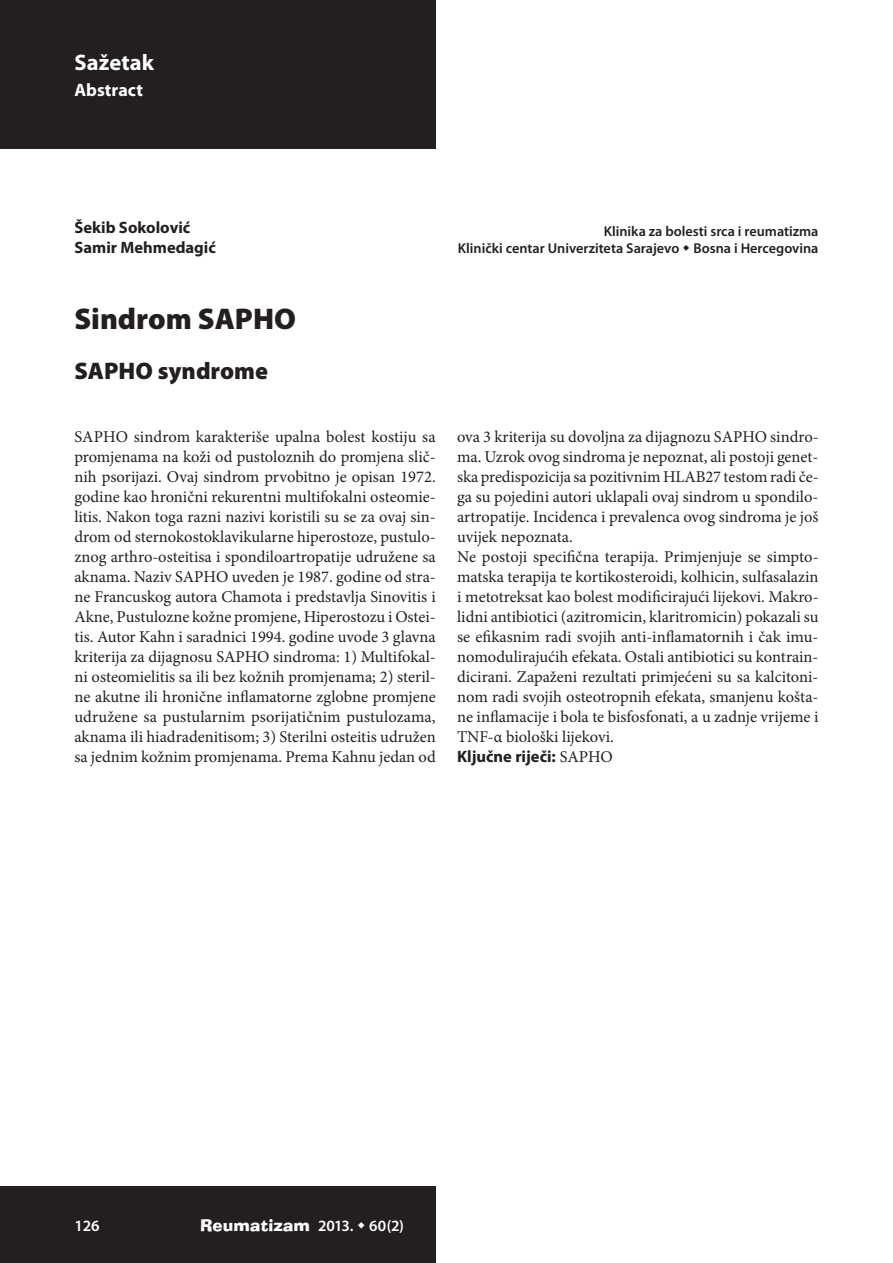
<style>
.page{position:relative;width:893px;height:1263px;background:#fff}
.page>*{position:absolute;margin:0;border:0;box-sizing:border-box;transform-origin:0 0}
.t1{font:900 30px "Myriad Pro";color:#231f20}
.t2{font:900 24px "Myriad Pro";color:#231f20}
.t3{font:700 22.5px "Myriad Pro";letter-spacing:.005em;color:#fff}
.t4{font:700 18px "Myriad Pro";letter-spacing:.005em;color:#fff}
.t5{font:16.5px/20px "Minion Pro";color:#231f20;text-align:justify}
.t6{font:700 16.5px/20px "Myriad Pro";color:#231f20}
.t7{font:16.35px "Ad Lib BT";letter-spacing:.01em;color:#fff}
.t8{font:600 15.75px "Myriad Pro";color:#fff}
.t9{font:600 14.25px/17px "Myriad Pro";color:#231f20;text-align:right}
.s1{font-family:"Minion Pro";font-weight:400}
.s2{font-family:"Myriad Pro";font-weight:600;font-size:15.75px}
</style>
<div class="page">
<div style="left:0;top:1186px;width:436px;height:77px;background:#231f20"></div>
<div style="left:0;top:0;width:436px;height:149px;background:#231f20"></div>
<h3 class="t3" style="left:74px;top:54px;width:81px">Sažetak</h3>
<p class="t4" style="left:74px;top:83px;width:70px">Abstract</p>
<p class="t6" style="left:74px;top:218px;width:143px">Šekib Sokolović<br>Samir Mehmedagić</p>
<p class="t9" style="left:458px;top:223px;width:362px">Klinika za bolesti srca i reumatizma<br>Klinički centar Univerziteta Sarajevo Bosna i Hercegovina</p>
<h1 class="t1" style="left:74px;top:308px;width:223px">Sindrom SAPHO</h1>
<h2 class="t2" style="left:74px;top:362px;width:195px">SAPHO syndrome</h2>
<p class="t5" style="left:74px;top:428px;width:363px">SAPHO sindrom karakteriše upalna bolest kostiju sa promjenama na koži od pustoloznih do promjena slič&shy;nih psorijazi. Ovaj sindrom prvobitno je opisan 1972. godine kao hronični rekurentni multifokalni osteomie&shy;litis. Nakon toga razni nazivi koristili su se za ovaj sin&shy;drom od sternokostoklavikularne hiperostoze, pustulo&shy;znog arthro-osteitisa i spondiloartropatije udružene sa aknama. Naziv SAPHO uveden je 1987. godine od stra&shy;ne Francuskog autora Chamota i predstavlja Sinovitis i Akne, Pustulozne kožne promjene, Hiperostozu i Ostei&shy;tis. Autor Kahn i saradnici 1994. godine uvode 3 glavna kriterija za dijagnosu SAPHO sindroma: 1) Multifokal&shy;ni osteomielitis sa ili bez kožnih promjenama; 2) steril&shy;ne akutne ili hronične inflamatorne zglobne promjene udružene sa pustularnim psorijatičnim pustulozama, aknama ili hiadradenitisom; 3) Sterilni osteitis udružen sa jednim kožnim promjenama. Prema Kahnu jedan od</p>
<p class="t5" style="left:457px;top:428px;width:363px;text-align:left">ova 3 kriterija su dovoljna za dijagnozu SAPHO sindro&shy;ma. Uzrok ovog sindroma je nepoznat, ali postoji genet&shy;ska predispozicija sa pozitivnim HLAB27 testom radi če&shy;ga su pojedini autori uklapali ovaj sindrom u spondilo&shy;artropatije. Incidenca i prevalenca ovog sindroma je još uvijek nepoznata.<br>Ne postoji specifična terapija. Primjenjuje se simpto&shy;matska terapija te kortikosteroidi, kolhicin, sulfasalazin i metotreksat kao bolest modificirajući lijekovi. Makro&shy;lidni antibiotici (azitromicin, klaritromicin) pokazali su se efikasnim radi svojih anti-inflamatornih i čak imu&shy;nomodulirajućih efekata. Ostali antibiotici su kontrain&shy;dicirani. Zapaženi rezultati primjećeni su sa kalcitoni&shy;nom radi svojih osteotropnih efekata, smanjenu košta&shy;ne inflamacije i bola te bisfosfonati, a u zadnje vrijeme i TNF-α biološki lijekovi.</p>
<p class="t6" style="left:457px;top:747px;width:157px">Ključne riječi: <span class="s1">SAPHO</span></p>
<p class="t8" style="left:74px;top:1220px;width:27px">126</p>
<p class="t7" style="left:200px;top:1219px;width:205px">Reumatizam <span class="s2">2013. 60(2)</span></p>
</div>
